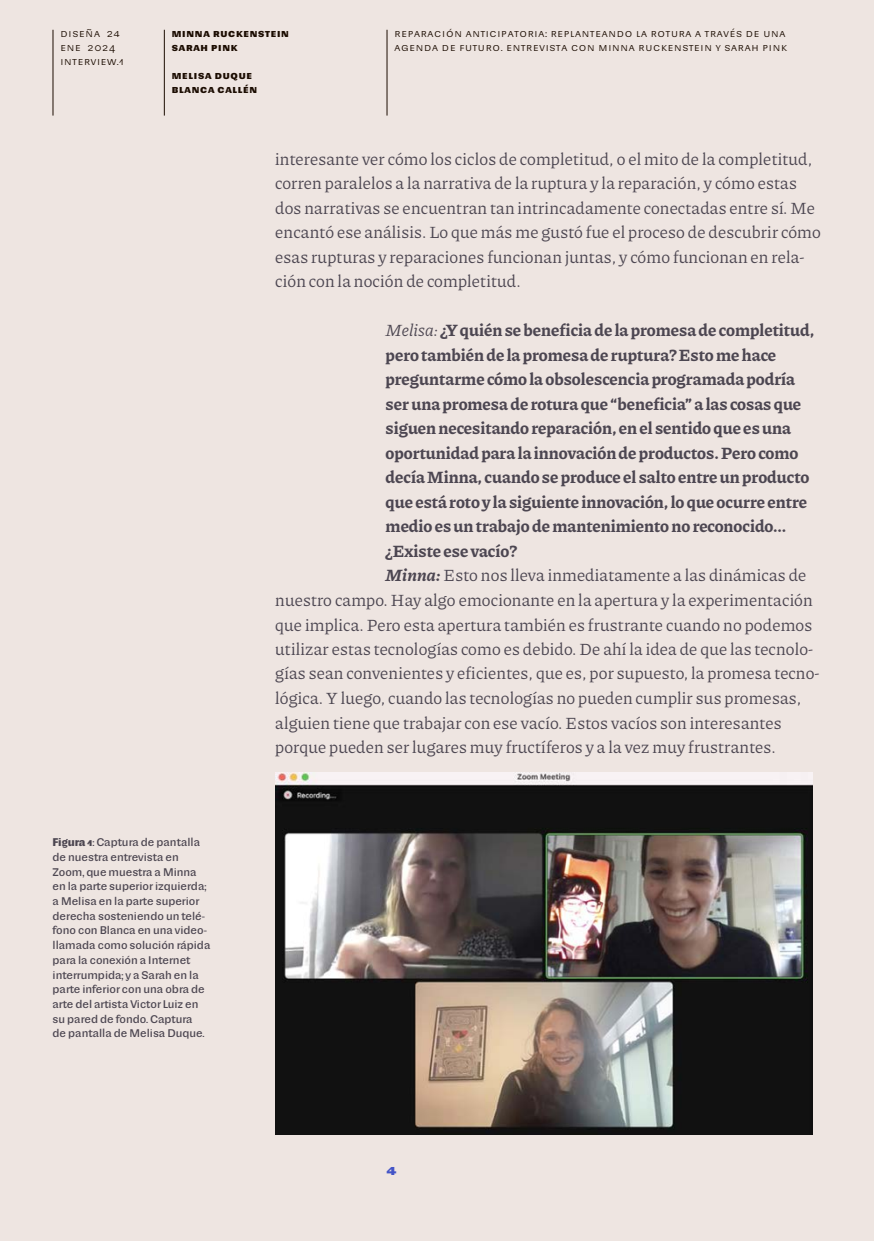
<style>
.page{position:relative;width:874px;height:1241px;background:#fff}
.page>*{position:absolute;margin:0;border:0;box-sizing:border-box;transform-origin:0 0}
.t1{font:17.15px/24.5px "Piazzolla";letter-spacing:.01em;color:#4c4651}
.t2{font:700 17.15px "Piazzolla";color:#4c4651}
.t3{font:700 14px "Sudamerican Grotesk";color:#4354c7}
.t4{font:10.5px/14.7px "Sudamerican Grotesk";color:#4c4651}
.t5{font:10.5px/14px "Sudamerican Grotesk";letter-spacing:.07em;color:#1c0d02}
.t6{font:700 10.5px/14px "Sudamerican Grotesk";letter-spacing:.07em;color:#1c0d02}
.s1{font-weight:400;font-style:italic}
.s2{font-weight:700;font-style:italic}
.s3{font-weight:700}
</style>
<div class="page">
<div style="left:0;top:0;width:873px;height:1240px;background:#eee5e1"></div>
<hr style="left:52px;top:30px;width:1px;height:85px;background:#1c0d02">
<hr style="left:164px;top:30px;width:1px;height:85px;background:#1c0d02">
<hr style="left:386px;top:30px;width:1px;height:85px;background:#1c0d02">
<img style="left:275px;top:772px;width:537px;height:362px">
<p class="t5" style="left:60px;top:26px;width:65px">Diseña 24<br>Ene 2024<br>I nterview.1</p>
<p class="t6" style="left:172px;top:26px;width:119px">Minna Ruckenstein<br>Sarah Pink</p>
<p class="t6" style="left:172px;top:68px;width:87px">Melisa Duque<br>Blanca Callén</p>
<p class="t5" style="left:394px;top:26px;width:393px">Reparación anticipatoria: Replanteando la rotura a través de una agenda de fu turo. E ntrevista con Minna Ruckenstein y Sarah Pink</p>
<p class="t1" style="left:275px;top:146px;width:547px">interesante ver cómo los ciclos de completitud, o el mito de la completitud, corren paralelos a la narrativa de la ruptura y la reparación, y cómo estas dos narrativas se encuentran tan intrincadamente conectadas entre sí. Me encantó ese análisis. Lo que más me gustó fue el proceso de descubrir cómo esas rupturas y reparaciones funcionan juntas, y cómo funcionan en rela&shy;ción con la noción de completitud.</p>
<p class="t2" style="left:385px;top:318px;width:430px"><span class="s1">Melisa:</span> ¿Y quién se beneficia de la promesa de completitud,</p>
<p class="t2" style="left:385px;top:343px;width:392px">pero también de la promesa de ruptura? Esto me hace</p>
<p class="t2" style="left:385px;top:367px;width:411px">preguntarme cómo la obsolescencia programada podría</p>
<p class="t2" style="left:385px;top:392px;width:417px">ser una promesa de rotura que “beneficia” a las cosas que</p>
<p class="t2" style="left:385px;top:416px;width:407px">siguen necesitando reparación, en el sentido que es una</p>
<p class="t2" style="left:385px;top:441px;width:414px">oportunidad para la innovación de productos. Pero como</p>
<p class="t2" style="left:385px;top:465px;width:425px">decía Minna, cuando se produce el salto entre un producto</p>
<p class="t2" style="left:385px;top:490px;width:423px">que está roto y la siguiente innovación, lo que ocurre entre</p>
<p class="t2" style="left:385px;top:514px;width:402px">medio es un trabajo de mantenimiento no reconocido...</p>
<p class="t2" style="left:385px;top:539px;width:132px">¿Existe ese vacío?</p>
<p class="t1" style="left:385px;top:562px;width:422px"><span class="s2">Minna:</span> Esto nos lleva inmediatamente a las dinámicas de</p>
<p class="t1" style="left:275px;top:587px;width:539px">nuestro campo. Hay algo emocionante en la apertura y la experimentación</p>
<p class="t1" style="left:275px;top:611px;width:538px">que implica. Pero esta apertura también es frustrante cuando no podemos</p>
<p class="t1" style="left:275px;top:636px;width:539px">utilizar estas tecnologías como es debido. De ahí la idea de que las tecnolo-</p>
<p class="t1" style="left:275px;top:660px;width:545px">gías sean convenientes y eficientes, que es, por supuesto, la promesa tecno-</p>
<p class="t1" style="left:275px;top:685px;width:527px">lógica. Y luego, cuando las tecnologías no pueden cumplir sus promesas,</p>
<p class="t1" style="left:275px;top:709px;width:507px">alguien tiene que trabajar con ese vacío. Estos vacíos son interesantes</p>
<p class="t1" style="left:275px;top:734px;width:502px">porque pueden ser lugares muy fructíferos y a la vez muy frustrantes.</p>
<p class="t4" style="left:52px;top:834px;width:159px"><span class="s3">Figura 1</span>: Captura de pantalla de nuestra entrevista en<br>Zoom, que muestra a Minna en la parte superior izquierda; a Melisa en la parte superior derecha sosteniendo un telé&shy;fono con Blanca en una video&shy;llamada como solución rápida para la conexión a Internet interrumpida; y a Sarah en la parte inferior con una obra de arte del artista Victor Luiz en su pared de fondo. Captura<br>de pantalla de Melisa Duque.</p>
<p class="t3" style="left:386px;top:1158px;width:12px">4</p>
</div>
